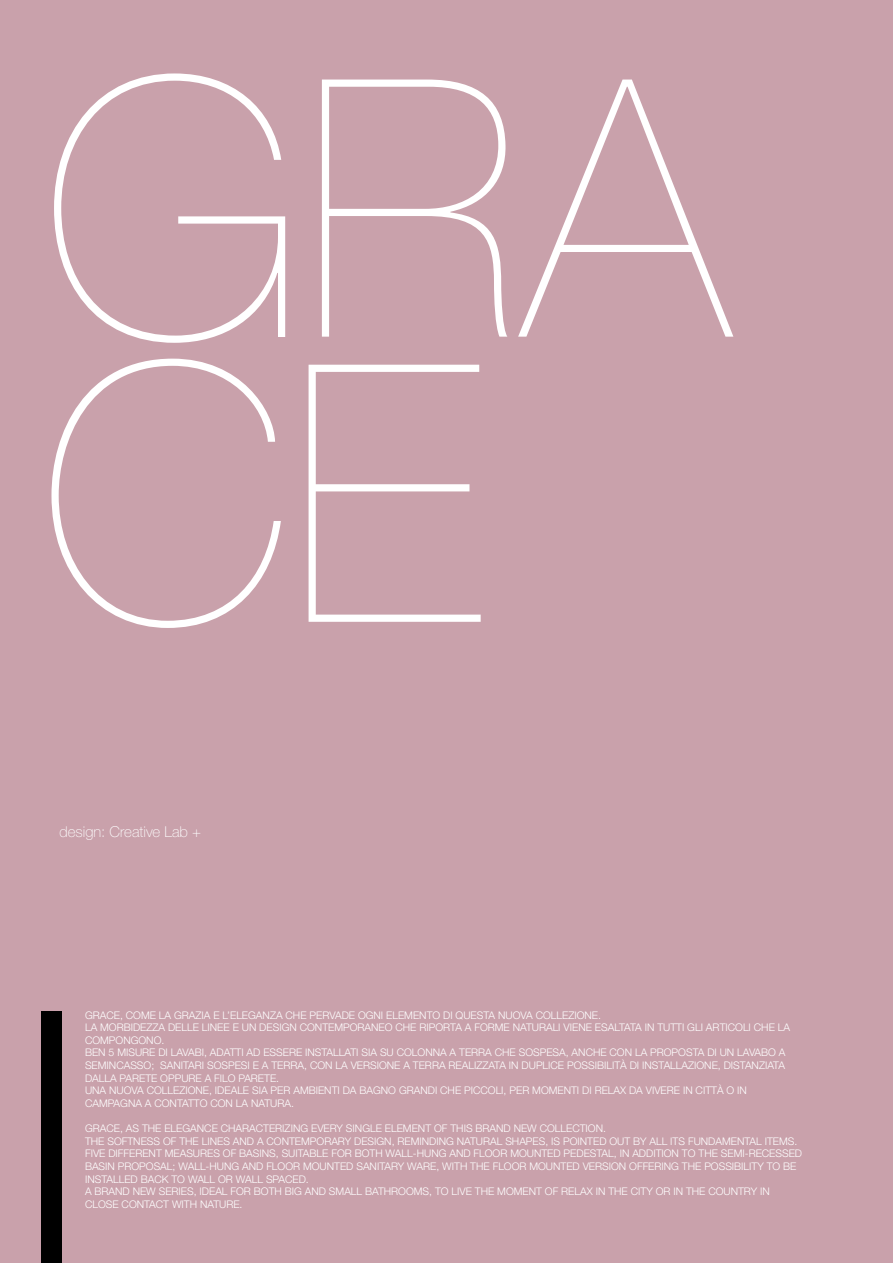
<style>
.page{position:relative;width:893px;height:1263px;background:#c9a1ab}
.page>*{position:absolute;margin:0;border:0;box-sizing:border-box;transform-origin:0 0}
.t1{font:200 360px/285.1px "Helvetica Neue";color:#fff}
.t2{font:100 15px "Helvetica Neue";color:#fff}
.t3{font:300 10.5px/12.6px "Helvetica Neue";color:#fff}
</style>
<div class="page">
<div style="left:41px;top:1011px;width:21px;height:252px;background:#000"></div>
<h1 class="t1" style="left:43px;top:60px;width:688px">GRA<br>CE</h1>
<h2 class="t2" style="left:60px;top:823px;width:143px">design: Creative Lab +</h2>
<p class="t3" style="left:85px;top:1008px;width:707px;text-indent:178px">NZA CHE PERVADE OGNI ELEMENTO DI QUESTA NUOVA COLLEZIONE.<br>LA MORBIDEZZA DELLE LINEE E UN DESIGN CONTEMPORANEO CHE RIPORTA A FORME NATURALI VIENE ESALTATA IN TUTTI GLI ARTICOLI CHE LA COMPONGONO.<br>BEN 5 MISURE DI LAVABI, ADATTI AD ESSERE</p>
<p class="t3" style="left:85px;top:1008px;width:98px">GRACE, COME LA GRA</p>
<p class="t3" style="left:196px;top:1008px;width:55px">ZIA E L’ELEGA</p>
<p class="t3" style="left:305px;top:1046px;width:168px">INSTALLATI SIA SU COLONNA A TERRA</p>
<p class="t3" style="left:495px;top:1046px;width:292px">CHE SOSPESA, ANCHE CON LA PROPOSTA DI UN LAVABO A</p>
<p class="t3" style="left:85px;top:1059px;width:200px">SEMINCASSO; SANITARI SOSPESI E A TERRA</p>
<p class="t3" style="left:304px;top:1059px;width:123px">, CON LA VERSIONE A TERRA</p>
<p class="t3" style="left:448px;top:1059px;width:8px">REA</p>
<p class="t3" style="left:468px;top:1059px;width:318px">LIZZATA IN DUPLICE POSSIBILITÀ DI INSTALLAZIONE, DISTANZIATA</p>
<p class="t3" style="left:85px;top:1071px;width:49px">DALLA PARE</p>
<p class="t3" style="left:145px;top:1071px;width:107px">TE OPPURE A FILO PARE</p>
<p class="t3" style="left:85px;top:1071px;width:322px;text-indent:179px">TE.<br>UNA NUOVA COLLEZIONE, IDEALE SIA PER AMBIENTI DA BAG NO GRA</p>
<p class="t3" style="left:420px;top:1084px;width:248px">NDI CHE PICCOLI, PER MOMENTI DI RELAX DA VIVERE</p>
<p class="t3" style="left:683px;top:1084px;width:65px">IN CITTÀ O IN</p>
<p class="t3" style="left:85px;top:1096px;width:210px">CAMPAG NA A CONTATTO CON LA NATURA.</p>
<p class="t3" style="left:85px;top:1122px;width:99px">GRACE, AS THE ELEGA</p>
<p class="t3" style="left:197px;top:1122px;width:47px">NCE CHARAC</p>
<p class="t3" style="left:85px;top:1122px;width:522px;text-indent:178px">TERIZING EVERY SINGLE ELEMENT OF THIS BRAND NEW COLLECTION.<br>THE SOFTNESS OF THE LINES AND A CONTEMPORAR</p>
<p class="t3" style="left:345px;top:1134px;width:454px">Y DESIGN, REMINDING NATURAL SHAPES, IS POINTED OUT BY ALL ITS FUNDAMENTAL ITEMS.</p>
<p class="t3" style="left:85px;top:1147px;width:52px">FIVE DIFFERE</p>
<p class="t3" style="left:149px;top:1147px;width:608px">NT MEASURES OF BASINS, SUITABLE FOR BOTH WALL-HUNG AND FLOOR MOUNTED PEDESTAL, IN ADDITION TO THE SEMI-RECE</p>
<p class="t3" style="left:775px;top:1147px;width:28px">SSED</p>
<p class="t3" style="left:85px;top:1159px;width:340px">BASIN PROPOSAL; WALL-HUNG AND FLOOR MOUNTED SANITARY WARE</p>
<p class="t3" style="left:436px;top:1159px;width:361px">, WITH THE FLOOR MOUNTED VERSION OFFERING THE POSSIBILITY TO BE</p>
<p class="t3" style="left:85px;top:1172px;width:202px">INSTALLED BAC K TO WALL OR WALL SPACE</p>
<p class="t3" style="left:85px;top:1172px;width:686px;text-indent:214px">D.<br>A BRAND NEW SERIES, IDEAL FOR BOTH BIG AND SMALL BATHROOMS, TO LIVE THE MOMENT OF RELAX IN THE CITY OR IN THE COUNTRY IN<br>CLOSE CONTACT WITH NATURE .</p>
</div>
